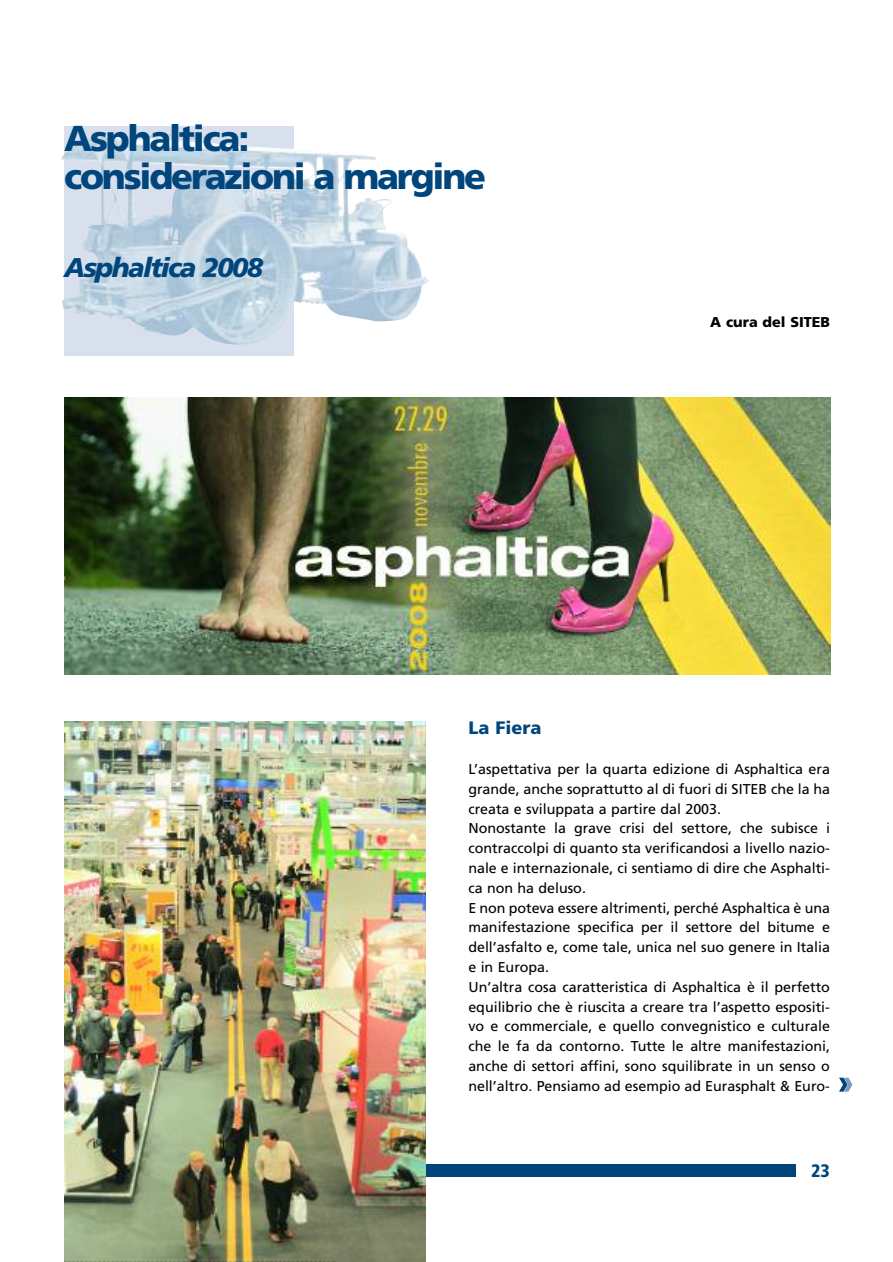
<style>
.page{position:relative;width:893px;height:1262px;background:#fff}
.page>*{position:absolute;margin:0;border:0;box-sizing:border-box;transform-origin:0 0}
.t1{font:900 36px/37.5px "Frutiger";letter-spacing:-.06em;color:#00467c}
.t2{font:italic 900 27px "Frutiger";letter-spacing:-.06em;color:#00467c}
.t3{font:900 18px "Frutiger";color:#00467c}
.t4{font:900 condensed 18px "Frutiger";color:#00467c}
.t5{font:14.25px/19.8px "Frutiger";color:#000}
.t6{font:900 14.25px "Frutiger";color:#000}
</style>
<div class="page">
<div style="left:64px;top:126px;width:230px;height:230px;background:#d9e0ed"></div>
<div style="left:64px;top:1164px;width:732px;height:12px;background:#00467c"></div>
<svg style="left:839px;top:1077px;width:13px;height:14px"></svg>
<img style="left:64px;top:721px;width:362px;height:541px">
<img style="left:64px;top:397px;width:766px;height:278px">
<img style="left:61px;top:133px;width:368px;height:212px">
<h1 class="t1" style="left:64px;top:120px;width:423px">Asphaltica: considerazioni a margine</h1>
<h2 class="t2" style="left:64px;top:252px;width:201px">Asphaltica 2008</h2>
<p class="t6" style="left:710px;top:313px;width:121px">A cura del SITEB</p>
<p class="t3" style="left:468px;top:717px;width:75px">La Fiera</p>
<p class="t5" style="left:468px;top:759px;width:363px">L’aspettativa per la quarta edizione di Asphaltica era grande, anche soprattutto al di fuori di SITEB che la ha creata e sviluppata a partire dal 2003.<br>Nonostante la grave crisi del settore, che subisce i contraccolpi di quanto sta verificandosi a livello nazio&shy;nale e internazionale, ci sentiamo di dire che Asphalti&shy;ca non ha deluso.<br>E non poteva essere altrimenti, perché Asphaltica è una manifestazione specifica per il settore del bitume e dell’asfalto e, come tale, unica nel suo genere in Italia e in Europa.<br>Un’altra cosa caratteristica di Asphaltica è il perfetto equilibrio che è riuscita a creare tra l’aspetto espositi&shy;vo e commerciale, e quello convegnistico e culturale che le fa da contorno. Tutte le altre manifestazioni, anche di settori affini, sono squilibrate in un senso o nell’altro. Pensiamo ad esempio ad Eurasphalt &amp; Euro-</p>
<p class="t4" style="left:811px;top:1159px;width:20px">23</p>
</div>
